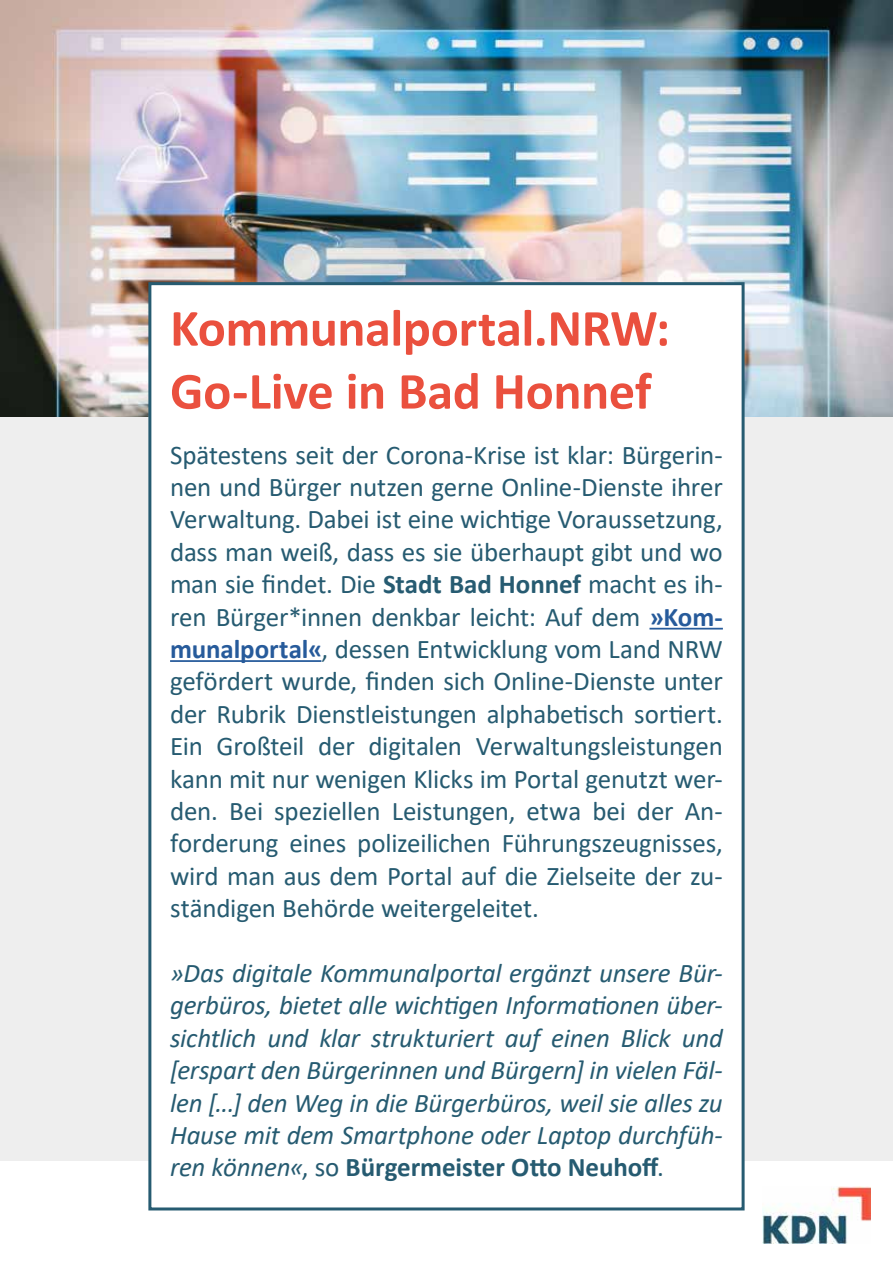
<style>
.page{position:relative;width:893px;height:1263px;background:#fff}
.page>*{position:absolute;margin:0;border:0;box-sizing:border-box;transform-origin:0 0}
.t1{font:700 52.5px/63px "Calibri";letter-spacing:-.01em;color:#ea503e}
.t2{font:27px/32.4px "Calibri";letter-spacing:-.005em;color:#265b71;text-align:justify}
.t3{font:italic 27px/32.4px "Calibri";letter-spacing:-.01em;color:#265b71;text-align:justify}
.s1{font-weight:700}
.s2{font-weight:700;color:#275b9b}
.s3{font-style:normal}
.s4{font-weight:700;font-style:normal}
</style>
<div class="page">
<div style="left:0;top:418px;width:893px;height:743px;background:#eee"></div>
<img style="left:0;top:1px;width:893px;height:416px">
<img style="left:762px;top:1186px;width:109px;height:58px">
<div style="left:148px;top:282px;width:597px;height:928px;background:#fff;border:3px solid #265b71"></div>
<hr style="left:649px;top:628px;width:74px;height:1px;background:#275b9b">
<hr style="left:170px;top:660px;width:151px;height:2px;background:#275b9b">
<h1 class="t1" style="left:170px;top:296px;width:501px">Kommunalportal.NRW:<br>Go-Live in Bad Honnef</h1>
<p class="t2" style="left:170px;top:438px;width:554px">Spätestens seit der Corona-Krise ist klar: Bürgerin&shy;nen und Bürger nutzen gerne Online-Dienste ihrer Verwaltung. Dabei ist eine wichtige Voraussetzung, dass man weiß, dass es sie überhaupt gibt und wo man sie findet. Die <span class="s1">Stadt Bad Honnef</span> macht es ih&shy;ren Bürger*innen denkbar leicht: Auf dem <span class="s2">»Kom&shy;munalportal«</span>, dessen Entwicklung vom Land NRW gefördert wurde, finden sich Online-Dienste unter der Rubrik Dienstleistungen alphabetisch sortiert.<br>Ein Großteil der digitalen Verwaltungsleistungen kann mit nur wenigen Klicks im Portal genutzt wer&shy;den. Bei speziellen Leistungen, etwa bei der An&shy;forderung eines polizeilichen Führungszeugnisses, wird man aus dem Portal auf die Zielseite der zu&shy;ständigen Behörde weitergeleitet.</p>
<p class="t3" style="left:170px;top:956px;width:554px">»Das digitale Kommunalportal ergänzt unsere Bür&shy;gerbüros, bietet alle wichtigen Informationen über&shy;sichtlich und klar strukturiert auf einen Blick und [erspart den Bürgerinnen und Bürgern] in vielen Fäl&shy;len [...] den Weg in die Bürgerbüros, weil sie alles zu Hause mit dem Smartphone oder Laptop durchfüh&shy;ren können«<span class="s3">, so</span> <span class="s4">Bürgermeister Otto Neuhoff</span><span class="s3">.</span></p>
</div>
